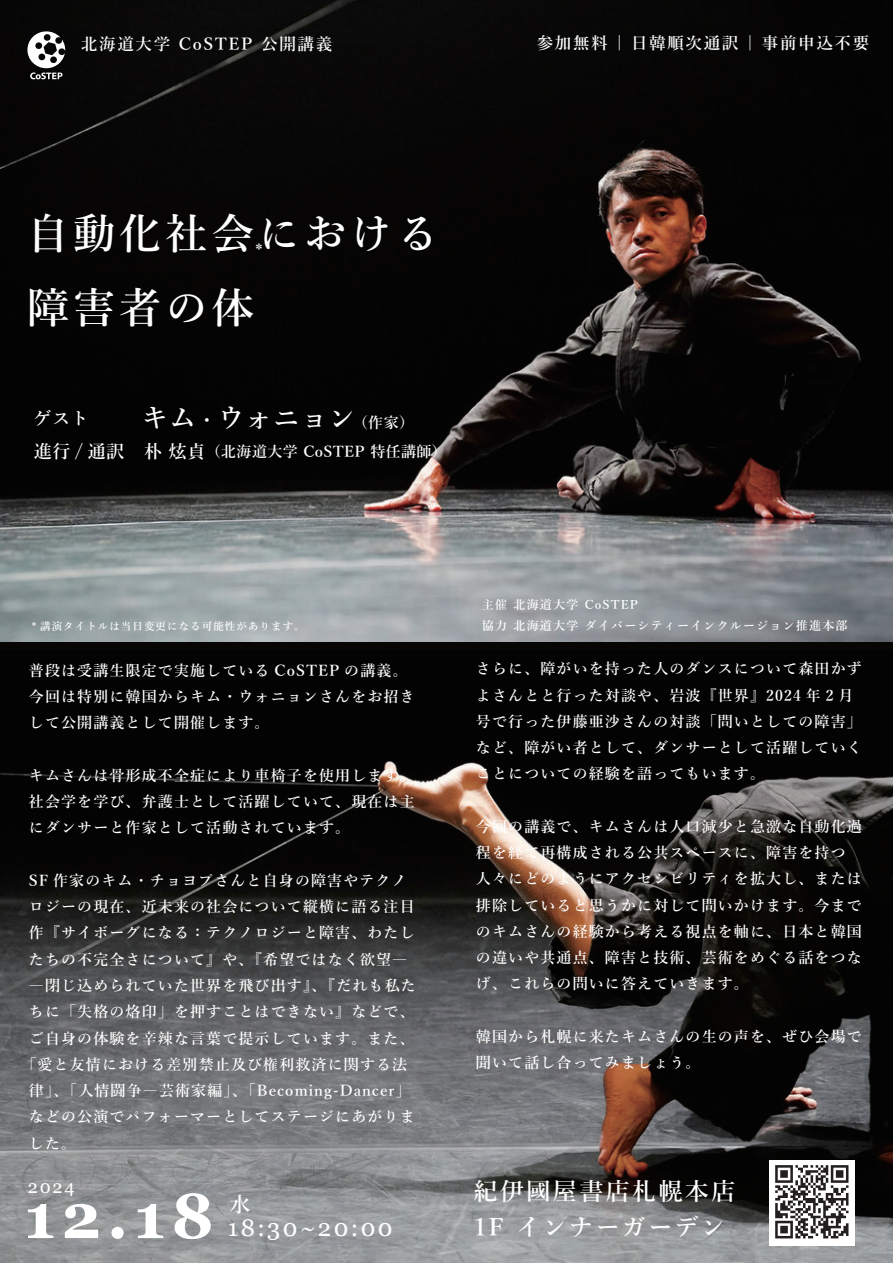
<style>
.page{position:relative;width:893px;height:1263px;background:#fff}
.page>*{position:absolute;margin:0;border:0;box-sizing:border-box;transform-origin:0 0}
.t1{font:700 63px "Georgia";color:#fff}
.t2{font:600 42px/73.5px "Yu Min";letter-spacing:.1em;color:#fff}
.t3{font:600 27px "Yu Min";letter-spacing:.025em;color:#fff}
.t4{font:600 24px/36px "Yu Min";letter-spacing:.1em;color:#fff}
.t5{font:24px "Georgia";letter-spacing:.1em;color:#fff}
.t6{font:600 21px "Yu Min";color:#fff}
.t7{font:18px "Georgia";color:#fff}
.t8{font:600 18px "Yu Min";color:#fff}
.t9{font:600 16.5px "Yu Min";letter-spacing:.1em;color:#fff}
.t10{font:600 15px/26.2px "Yu Min";letter-spacing:.075em;color:#fff}
.t11{font:600 15px "Yu Min";letter-spacing:.025em;color:#fff}
.t12{font:600 12px/21px "Yu Min";letter-spacing:.1em;color:#fff}
.t13{font:600 10.5px "Yu Min";letter-spacing:.1em;color:#fff}
.s1{font-size:18px}
</style>
<div class="page">
<img style="left:0;top:0;width:893px;height:642px">
<img style="left:0;top:650px;width:893px;height:613px">
<svg style="left:26px;top:30px;width:39px;height:49px"></svg>
<div style="left:769px;top:1161px;width:85px;height:85px;background:#fff"></div>
<svg style="left:775px;top:1165px;width:73px;height:73px"></svg>
<p class="t9" style="left:81px;top:34px;width:253px">北海道大学 CoSTEP 公開講義</p>
<p class="t9" style="left:537px;top:33px;width:334px">参加無料 | 日韓順次通訳 | 事前申込不要</p>
<h2 class="t2" style="left:27px;top:198px;width:413px">自動化社会における障害者の体</h2>
<p class="t9" style="left:255px;top:240px;width:9px">*</p>
<p class="t8" style="left:34px;top:408px;width:56px">ゲスト</p>
<h3 class="t3" style="left:141px;top:403px;width:216px">キム · ウォニョン</h3>
<p class="t11" style="left:34px;top:443px;width:415px"><span class="s1">進行 / 通訳 朴 炫貞</span>（北海道大学 CoSTEP 特任講師）</p>
<p class="t10" style="left:353px;top:410px;width:63px">（作家）</p>
<p class="t13" style="left:32px;top:620px;width:274px">* 講演タイトルは当日変更になる可能性があります。</p>
<p class="t10" style="left:29px;top:658px;width:387px">普段は受講生限定で実施している CoSTEP の講義。今回は特別に韓国からキム・ウォニョンさんをお招きして公開講義として開催します。</p>
<p class="t10" style="left:29px;top:763px;width:387px;text-align:justify">キムさんは骨形成不全症により車椅子を使用します。社会学を学び、弁護士として活躍していて、現在は主にダンサーと作家として活動されています。</p>
<p class="t10" style="left:29px;top:868px;width:379px">SF 作家のキム・チョヨプさんと自身の障害やテクノ</p>
<p class="t10" style="left:29px;top:894px;width:387px">ロジーの現在、近未来の社会について縦横に語る注目</p>
<p class="t10" style="left:29px;top:920px;width:387px">作『サイボーグになる：テクノロジーと障害、わたし</p>
<p class="t10" style="left:29px;top:946px;width:380px">たちの不完全さについて』や、『希望ではなく欲望―</p>
<p class="t10" style="left:29px;top:973px;width:389px">―閉じ込められていた世界を飛び出す』、『だれも私た</p>
<p class="t10" style="left:29px;top:999px;width:387px">ちに「失格の烙印」を押すことはできない』などで、</p>
<p class="t10" style="left:29px;top:1025px;width:387px">ご自身の体験を辛辣な言葉で提示しています。また、</p>
<p class="t10" style="left:21px;top:1051px;width:387px">「愛と友情における差別禁止及び権利救済に関する法</p>
<p class="t10" style="left:29px;top:1078px;width:383px">律」、「人情闘争―芸術家編」、「Becoming-Dancer」</p>
<p class="t10" style="left:29px;top:1104px;width:387px">などの公演でパフォーマーとしてステージにあがりま</p>
<p class="t10" style="left:29px;top:1130px;width:49px">した。</p>
<p class="t12" style="left:482px;top:594px;width:367px">主催 北海道大学 CoSTEP<br>協力 北海道大学 ダイバーシティーインクルージョン推進本部</p>
<p class="t10" style="left:476px;top:656px;width:387px">さらに、障がいを持った人のダンスについて森田かずよさんとと行った対談や、岩波『世界』2024 年 2 月号で行った伊藤亜沙さんの対談「問いとしての障害」など、障がい者として、ダンサーとして活躍していくことについての経験を語ってもいます。</p>
<p class="t10" style="left:476px;top:813px;width:387px">今回の講義で、キムさんは人口減少と急激な自動化過程を経て再構成される公共スペースに、障害を持つ人々にどのようにアクセシビリティを拡大し、または排除していると思うかに対して問いかけます。今までのキムさんの経験から考える視点を軸に、日本と韓国の違いや共通点、障害と技術、芸術をめぐる話をつなげ、これらの問いに答えていきます。</p>
<p class="t10" style="left:476px;top:1023px;width:387px">韓国から札幌に来たキムさんの生の声を、ぜひ会場で聞いて話し合ってみましょう。</p>
<p class="t7" style="left:28px;top:1173px;width:48px">2024</p>
<h3 class="t4" style="left:474px;top:1173px;width:263px">紀伊國屋書店札幌本店<br>1F インナーガーデン</h3>
<h1 class="t1" style="left:24px;top:1169px;width:191px">12.18</h1>
<h3 class="t6" style="left:230px;top:1192px;width:22px">水</h3>
<h3 class="t5" style="left:228px;top:1210px;width:166px">18:30~20:00</h3>
</div>
